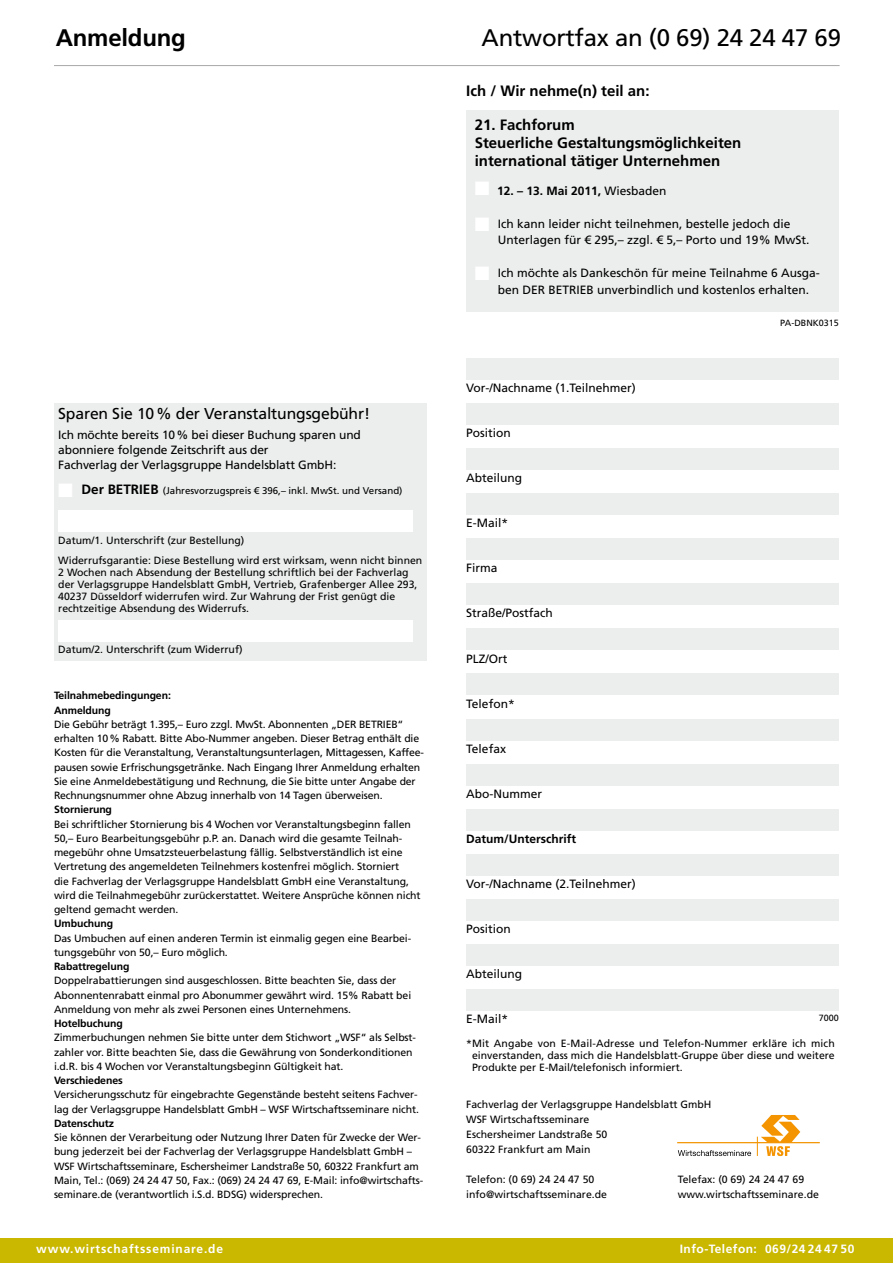
<style>
.page{position:relative;width:893px;height:1263px;background:#fff}
.page>*{position:absolute;margin:0;border:0;box-sizing:border-box;transform-origin:0 0}
.t1{font:24px "Frutiger LT Std";letter-spacing:-.01em;color:#000}
.t2{font:700 24px "Frutiger LT Std";letter-spacing:-.01em;color:#000}
.t3{font:15.75px "Frutiger LT Std";letter-spacing:-.01em;color:#000}
.t4{font:700 15px/18px "Frutiger LT Std";color:#000}
.t5{font:12px/16.5px "Frutiger LT Std";color:#000}
.t6{font:700 12px "Frutiger LT Std";color:#000}
.t7{font:700 12px "Frutiger LT Std";letter-spacing:.07em;color:#fff}
.t8{font:700 12px "Frutiger LT Std";letter-spacing:.04em;color:#fff}
.t9{font:10.5px/14.2px "Frutiger LT Std";letter-spacing:-.01em;color:#000}
.t10{font:700 10.5px/14.2px "Frutiger LT Std";letter-spacing:-.01em;color:#000}
.t11{font:9.75px "Frutiger LT Std";color:#000}
.t12{font:9px "Frutiger LT Std";color:#000}
.s1{color:#fff}
.s2{font-weight:400}
.s3{font-weight:700;font-size:13.5px}
</style>
<div class="page">
<div style="left:466px;top:110px;width:373px;height:202px;background:#eceded"></div>
<hr style="left:54px;top:65px;width:786px;height:1px;background:#a7a8aa">
<div style="left:54px;top:403px;width:373px;height:258px;background:#eceded"></div>
<div style="left:58px;top:510px;width:355px;height:22px;background:#fff"></div>
<div style="left:58px;top:620px;width:355px;height:21px;background:#fff"></div>
<svg style="left:678px;top:1150px;width:73px;height:6px"></svg>
<hr style="left:677px;top:1142px;width:143px;height:1px;background:#f39400">
<svg style="left:757px;top:1115px;width:43px;height:41px"></svg>
<div style="left:466px;top:764px;width:373px;height:21px;background:#eceded"></div>
<div style="left:466px;top:358px;width:373px;height:21px;background:#eceded"></div>
<div style="left:466px;top:854px;width:373px;height:21px;background:#eceded"></div>
<div style="left:466px;top:403px;width:373px;height:22px;background:#eceded"></div>
<div style="left:466px;top:899px;width:373px;height:21px;background:#eceded"></div>
<div style="left:466px;top:448px;width:373px;height:22px;background:#eceded"></div>
<div style="left:466px;top:944px;width:373px;height:21px;background:#eceded"></div>
<div style="left:466px;top:493px;width:373px;height:22px;background:#eceded"></div>
<div style="left:466px;top:989px;width:373px;height:22px;background:#eceded"></div>
<div style="left:466px;top:539px;width:373px;height:21px;background:#eceded"></div>
<div style="left:466px;top:584px;width:373px;height:21px;background:#eceded"></div>
<div style="left:466px;top:629px;width:373px;height:21px;background:#eceded"></div>
<div style="left:466px;top:674px;width:373px;height:21px;background:#eceded"></div>
<div style="left:466px;top:719px;width:373px;height:21px;background:#eceded"></div>
<div style="left:466px;top:809px;width:373px;height:21px;background:#eceded"></div>
<div style="left:0;top:1238px;width:893px;height:25px;background:#c9b700"></div>
<h1 class="t2" style="left:56px;top:23px;width:132px">Anmeldung</h1>
<h1 class="t1" style="left:482px;top:23px;width:361px">Antwortfax an (0 69) 24 24 47 69</h1>
<h3 class="t4" style="left:466px;top:82px;width:185px">Ich / Wir nehme(n) teil an:</h3>
<h3 class="t4" style="left:475px;top:115px;width:268px">21. Fachforum<br>Steuerliche Gestaltungsmöglichkeiten international tätiger Unternehmen</h3>
<p class="t6" style="left:475px;top:184px;width:193px"><span class="s1">■</span> 12. – 13. Mai 2011, <span class="s2">Wiesbaden</span></p>
<p class="t5" style="left:498px;top:216px;width:313px;text-indent:-23px"><span class="s1">■</span> Ich kann leider nicht teilnehmen, bestelle jedoch die<br>Unterlagen für € 295,– zzgl. € 5,– Porto und 19% MwSt.</p>
<p class="t5" style="left:498px;top:265px;width:323px;text-indent:-23px"><span class="s1">■</span> Ich möchte als Dankeschön für meine Teilnahme 6 Ausga&shy;ben DER BETRIEB unverbindlich und kostenlos erhalten.</p>
<h2 class="t3" style="left:58px;top:405px;width:313px">Sparen Sie 10% der Veranstaltungsgebühr!</h2>
<p class="t5" style="left:58px;top:427px;width:304px;line-height:15px">Ich möchte bereits 10% bei dieser Buchung sparen und abonniere folgende Zeitschrift aus der<br>Fachverlag der Verlagsgruppe Handelsblatt GmbH:</p>
<p class="t11" style="left:58px;top:485px;width:346px"><span class="s1">■</span> <span class="s3">Der BETRIEB</span> (Jahresvorzugspreis € 396,– inkl. MwSt. und Versand)</p>
<p class="t9" style="left:58px;top:530px;width:366px;line-height:20.5px">Datum/1. Unterschrift (zur Bestellung)<br>Widerrufsgarantie: Diese Bestellung wird erst wirksam, wenn nicht binnen</p>
<p class="t9" style="left:58px;top:567px;width:361px;line-height:12px">2 Wochen nach Absendung der Bestellung schriftlich bei der Fachverlag der Verlagsgruppe Handelsblatt GmbH, Vertrieb, Grafenberger Allee 293, 40237 Düsseldorf widerrufen wird. Zur Wahrung der Frist genügt die rechtzeitige Absendung des Widerrufs.</p>
<p class="t9" style="left:58px;top:643px;width:186px">Datum/2. Unterschrift (zum Widerruf)</p>
<p class="t10" style="left:54px;top:689px;width:118px">Teilnahmebedingungen:<br>Anmeldung</p>
<p class="t9" style="left:54px;top:717px;width:372px">Die Gebühr beträgt 1.395,– Euro zzgl. MwSt. Abonnenten „DER BETRIEB“ erhalten 10% Rabatt. Bitte Abo-Nummer angeben. Dieser Betrag enthält die Kosten für die Veranstaltung, Veranstaltungsunterlagen, Mittagessen, Kaffee&shy;pausen sowie Erfrischungsgetränke. Nach Eingang Ihrer Anmeldung erhalten Sie eine Anmeldebestätigung und Rechnung, die Sie bitte unter Angabe der Rechnungsnummer ohne Abzug innerhalb von 14 Tagen überweisen.</p>
<p class="t10" style="left:54px;top:803px;width:60px">Stornierung</p>
<p class="t9" style="left:54px;top:817px;width:368px">Bei schriftlicher Stornierung bis 4 Wochen vor Veranstaltungsbeginn fallen 50,– Euro Bearbeitungsgebühr p.P. an. Danach wird die gesamte Teilnah&shy;megebühr ohne Umsatzsteuerbelastung fällig. Selbstverständlich ist eine Vertretung des angemeldeten Teilnehmers kostenfrei möglich. Storniert<br>die Fachverlag der Verlagsgruppe Handelsblatt GmbH eine Veranstaltung, wird die Teilnahmegebühr zurückerstattet. Weitere Ansprüche können nicht geltend gemacht werden.</p>
<p class="t10" style="left:54px;top:916px;width:61px">Umbuchung</p>
<p class="t9" style="left:54px;top:931px;width:359px">Das Umbuchen auf einen anderen Termin ist einmalig gegen eine Bearbei&shy;tungsgebühr von 50,– Euro möglich.</p>
<p class="t10" style="left:54px;top:959px;width:77px">Rabattregelung</p>
<p class="t9" style="left:54px;top:973px;width:359px">Doppelrabattierungen sind ausgeschlossen. Bitte beachten Sie, dass der<br>Abonnentenrabatt einmal pro Abonummer gewährt wird. 15% Rabatt bei<br>Anmeldung von mehr als zwei Personen eines Unternehmens.</p>
<p class="t10" style="left:54px;top:1016px;width:70px">Hotelbuchung</p>
<p class="t9" style="left:54px;top:1030px;width:364px">Zimmerbuchungen nehmen Sie bitte unter dem Stichwort „WSF“ als Selbst&shy;zahler vor. Bitte beachten Sie, dass die Gewährung von Sonderkonditionen i.d.R. bis 4 Wochen vor Veranstaltungsbeginn Gültigkeit hat.</p>
<p class="t10" style="left:54px;top:1073px;width:70px">Verschiedenes</p>
<p class="t9" style="left:54px;top:1087px;width:366px">Versicherungsschutz für eingebrachte Gegenstände besteht seitens Fachver&shy;lag der Verlagsgruppe Handelsblatt GmbH – WSF Wirtschaftsseminare nicht.</p>
<p class="t10" style="left:54px;top:1116px;width:62px">Datenschutz</p>
<p class="t9" style="left:54px;top:1130px;width:371px">Sie können der Verarbeitung oder Nutzung Ihrer Daten für Zwecke der Wer&shy;bung jederzeit bei der Fachverlag der Verlagsgruppe -Handelsblatt GmbH – WSF Wirtschaftsseminare, Eschersheimer Landstraße 50, 60322 Frankfurt am Main, Tel.: (069) 24 24 47 50, Fax.: (069) 24 24 47 69, E-Mail: info@wirtschafts&shy;seminare.de (verantwortlich i.S.d. BDSG) widersprechen.</p>
<p class="t5" style="left:466px;top:380px;width:171px">Vor-/Nachname (1.Teilnehmer)</p>
<p class="t5" style="left:466px;top:425px;width:46px">Position</p>
<p class="t5" style="left:466px;top:470px;width:58px">Abteilung</p>
<p class="t5" style="left:466px;top:515px;width:44px">E-Mail*</p>
<p class="t5" style="left:466px;top:560px;width:33px">Firma</p>
<p class="t5" style="left:466px;top:605px;width:88px">Straße/Postfach</p>
<p class="t5" style="left:466px;top:650px;width:43px">PLZ/Ort</p>
<p class="t5" style="left:466px;top:695px;width:50px">Telefon*</p>
<p class="t5" style="left:466px;top:740px;width:41px">Telefax</p>
<p class="t5" style="left:466px;top:785px;width:77px">Abo-Nummer</p>
<p class="t6" style="left:466px;top:832px;width:112px">Datum/Unterschrift</p>
<p class="t5" style="left:466px;top:876px;width:171px">Vor-/Nachname (2.Teilnehmer)</p>
<p class="t5" style="left:466px;top:921px;width:46px">Position</p>
<p class="t5" style="left:466px;top:966px;width:58px">Abteilung</p>
<p class="t5" style="left:466px;top:1011px;width:44px">E-Mail*</p>
<p class="t12" style="left:780px;top:318px;width:60px">PA-DBNK0315</p>
<p class="t12" style="left:819px;top:1013px;width:22px">7000</p>
<p class="t9" style="left:472px;top:1037px;width:364px;line-height:12px;text-align:justify;text-indent:-6px">*Mit Angabe von E-Mail-Adresse und Telefon-Nummer erkläre ich mich einverstanden, dass mich die Handelsblatt-Gruppe über diese und weitere Produkte per E-Mail/telefonisch informiert.</p>
<p class="t9" style="left:466px;top:1097px;width:247px;line-height:15px">Fachverlag der Verlagsgruppe Handelsblatt GmbH<br>WSF Wirtschaftsseminare<br>Eschersheimer Landstraße 50<br>60322 Frankfurt am Main</p>
<p class="t9" style="left:466px;top:1172px;width:130px">Telefon: (0 69) 24 24 47 50</p>
<p class="t9" style="left:678px;top:1172px;width:128px">Telefax: (0 69) 24 24 47 69</p>
<p class="t9" style="left:466px;top:1187px;width:142px">info@wirtschaftsseminare.de</p>
<p class="t9" style="left:678px;top:1187px;width:143px">www.wirtschaftsseminare.de</p>
<p class="t7" style="left:36px;top:1241px;width:188px">www.wirtschaftsseminare.de</p>
<p class="t8" style="left:680px;top:1241px;width:176px">Info-Telefon: 069/24 24 47 50</p>
</div>
